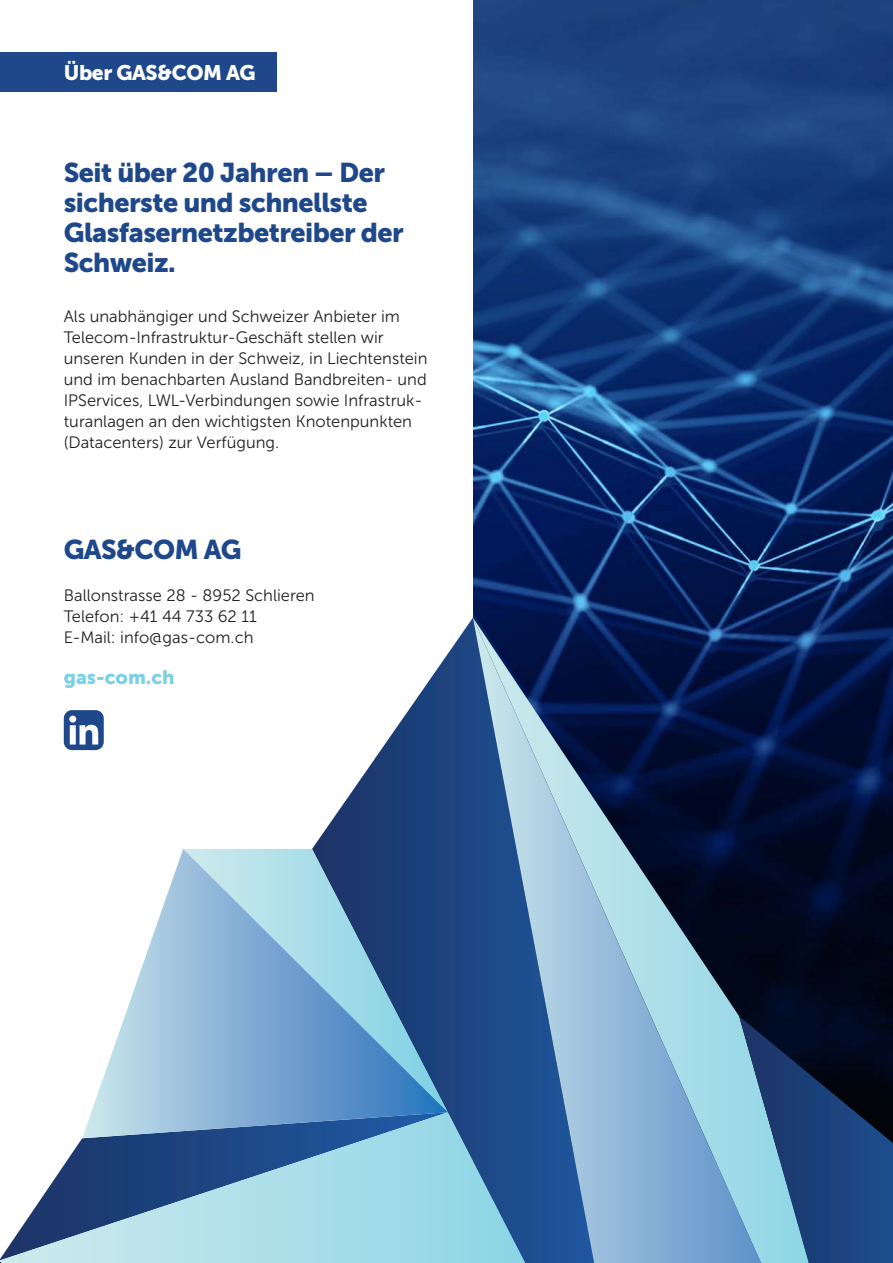
<style>
.page{position:relative;width:893px;height:1263px;background:#fff}
.page>*{position:absolute;margin:0;border:0;box-sizing:border-box;transform-origin:0 0}
.t1{font:27px "Museo Sans 900";letter-spacing:-.02em;color:#1e488a}
.t2{font:21px "Museo Sans 900";letter-spacing:-.02em;color:#fff}
.t3{font:19.5px "Museo Sans 900";color:#7ad0e4}
.t4{font:16.5px "Museo Sans 300";color:#231f20}
</style>
<div class="page">
<img style="left:473px;top:0;width:420px;height:1016px">
<svg style="left:312px;top:618px;width:161px;height:494px"></svg>
<svg style="left:91px;top:849px;width:357px;height:263px;background:#87accc"></svg>
<svg style="left:761px;top:618px;width:48px;height:398px;background:#020f32"></svg>
<svg style="left:473px;top:618px;width:288px;height:645px;background:#4f7095"></svg>
<svg style="left:739px;top:1016px;width:154px;height:247px;background:#30537a"></svg>
<svg style="left:0;top:1112px;width:525px;height:151px;background:#7eaac6"></svg>
<svg style="left:64px;top:710px;width:40px;height:40px"></svg>
<div style="left:0;top:52px;width:277px;height:40px;background:#1e488a"></div>
<p class="t2" style="left:64px;top:61px;width:193px">Über GAS&amp;COM AG</p>
<p class="t1" style="left:64px;top:157px;width:323px">Seit über 20 Jahren – Der</p>
<p class="t1" style="left:64px;top:187px;width:305px">sicherste und schnellste</p>
<p class="t1" style="left:64px;top:217px;width:341px">Glasfasernetzbetreiber der</p>
<p class="t1" style="left:64px;top:247px;width:114px">Schweiz.</p>
<p class="t4" style="left:64px;top:308px;width:338px">Als unabhängiger und Schweizer Anbieter im</p>
<p class="t4" style="left:64px;top:329px;width:321px">Telecom-Infrastruktur-Geschäft stellen wir</p>
<p class="t4" style="left:64px;top:350px;width:365px">unseren Kunden in der Schweiz, in Liechtenstein</p>
<p class="t4" style="left:64px;top:371px;width:364px">und im benachbarten Ausland Bandbreiten- und</p>
<p class="t4" style="left:64px;top:392px;width:360px">IPServices, LWL-Verbindungen sowie Infrastruk-</p>
<p class="t4" style="left:64px;top:413px;width:350px">turanlagen an den wichtigsten Knotenpunkten</p>
<p class="t4" style="left:64px;top:434px;width:217px">(Datacenters) zur Verfügung.</p>
<p class="t1" style="left:64px;top:534px;width:179px">GAS&amp;COM AG</p>
<p class="t4" style="left:64px;top:586px;width:252px">Ballonstrasse 28 - 8952 Schlieren</p>
<p class="t4" style="left:64px;top:607px;width:194px">Telefon: +41 44 733 62 11</p>
<p class="t4" style="left:64px;top:628px;width:191px">E-Mail: info@gas-com.ch</p>
<p class="t3" style="left:64px;top:666px;width:112px">gas-com.ch</p>
</div>
